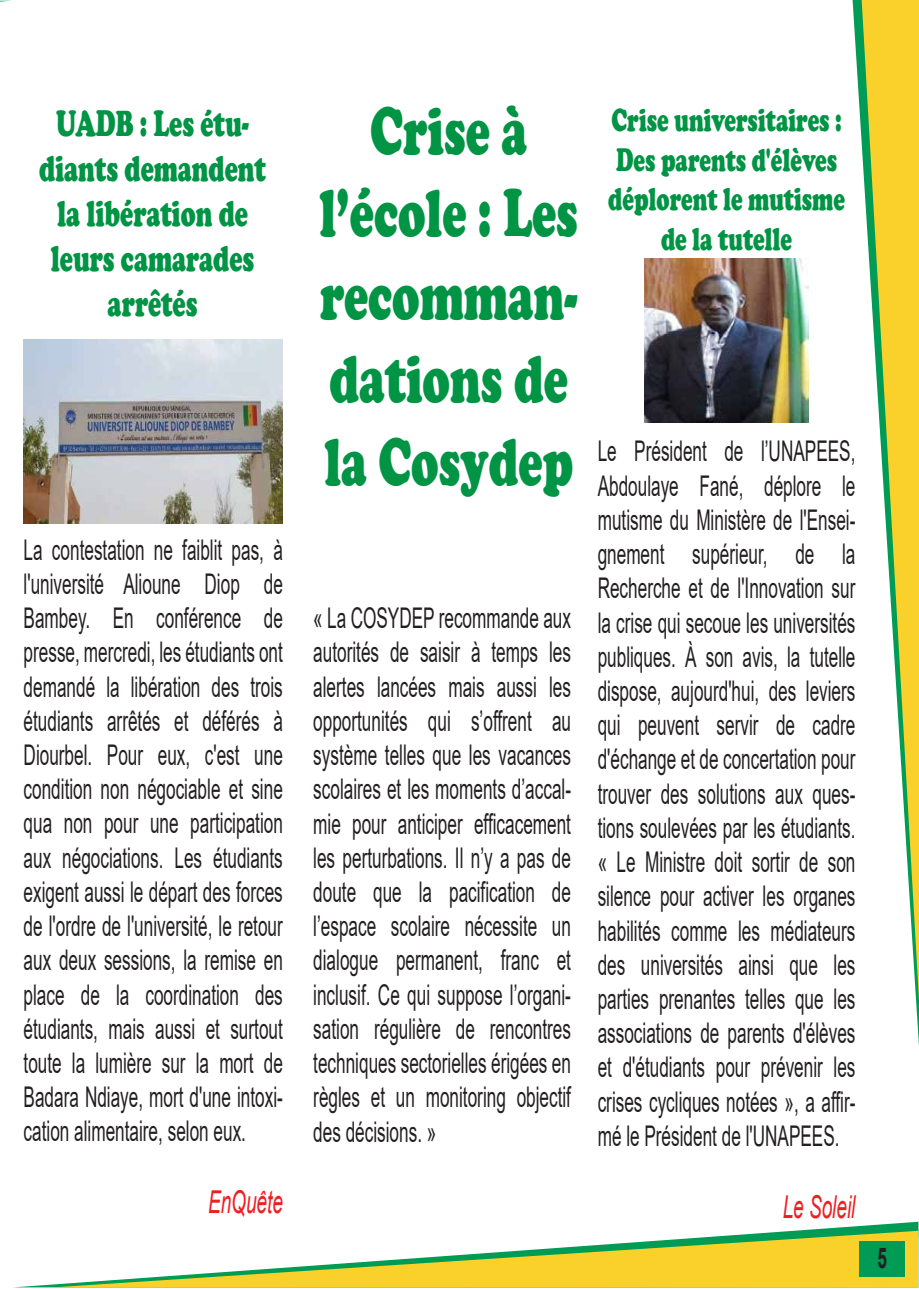
<style>
.page{position:relative;width:919px;height:1289px;background:#fff}
.page>*{position:absolute;margin:0;border:0;box-sizing:border-box;transform-origin:0 0}
.t1{font:900 69px/82.8px "Cooper";color:#009444;text-align:center;scale:.66 1}
.t2{font:900 37.5px/45px "Cooper";color:#009444;text-align:center;scale:.66 1}
.t3{font:900 33px/39.6px "Cooper";color:#009444;text-align:center;scale:.66 1}
.t4{font:italic 31.5px "Arial";color:#ed1f24;scale:.6 1}
.t5{font:28.5px/34.2px "Arial";color:#231f20;text-align:justify;scale:.6 1}
.t6{font:700 28.5px "Arial";color:#231f20;scale:.6 1}
</style>
<div class="page">
<svg style="left:19px;top:1221px;width:899px;height:66px"></svg>
<svg style="left:53px;top:1230px;width:865px;height:57px"></svg>
<svg style="left:852px;top:0;width:66px;height:1030px"></svg>
<svg style="left:861px;top:0;width:57px;height:1000px"></svg>
<div style="left:859px;top:1240px;width:45px;height:36px;background:#009b55"></div>
<img style="left:24px;top:339px;width:259px;height:184px">
<img style="left:644px;top:258px;width:164px;height:164px">
<h2 class="t2" style="left:39px;top:101px;width:345px">UADB : Les étu&shy;diants demandent la libération de leurs camarades arrêtés</h2>
<p class="t5" style="left:24px;top:532px;width:433px">La contestation ne faiblit pas, à l'université Alioune Diop de Bambey. En conférence de presse, mercredi, les étudiants ont demandé la libération des trois étudiants arrêtés et déférés à Diourbel. Pour eux, c'est une condition non négociable et sine qua non pour une participation aux négociations. Les étudiants exigent aussi le départ des forces de l'ordre de l'université, le retour aux deux sessions, la remise en place de la coordination des étudiants, mais aussi et surtout toute la lumière sur la mort de Badara Ndiaye, mort d'une intoxi&shy;cation alimentaire, selon eux.</p>
<p class="t4" style="left:208px;top:1181px;width:126px">EnQuête</p>
<h1 class="t1" style="left:319px;top:89px;width:393px">Crise à l’école : Les recomman&shy;dations de la Cosydep</h1>
<p class="t5" style="left:313px;top:601px;width:431px">« La COSYDEP recommande aux autorités de saisir à temps les alertes lancées mais aussi les opportunités qui s’offrent au système telles que les vacances scolaires et les moments d’accal&shy;mie pour anticiper efficacement les perturbations. Il n’y a pas de doute que la pacification de l’espace scolaire nécessite un dialogue permanent, franc et inclusif. Ce qui suppose l’organi&shy;sation régulière de rencontres techniques sectorielles érigées en règles et un monitoring objectif des décisions. »</p>
<p class="t3" style="left:608px;top:100px;width:360px">Crise universitaires :<br>Des parents d'élèves déplorent le mutisme de la tutelle</p>
<p class="t5" style="left:597px;top:434px;width:431px">Le Président de l’UNAPEES, Abdoulaye Fané, déplore le mutisme du Ministère de l'Ensei&shy;gnement supérieur, de la Recherche et de l'Innovation sur la crise qui secoue les universités publiques. À son avis, la tutelle dispose, aujourd'hui, des leviers qui peuvent servir de cadre d'échange et de concertation pour trouver des solutions aux ques&shy;tions soulevées par les étudiants. « Le Ministre doit sortir de son silence pour activer les organes habilités comme les médiateurs des universités ainsi que les parties prenantes telles que les associations de parents d'élèves et d'étudiants pour prévenir les crises cycliques notées », a affir&shy;mé le Président de l'UNAPEES.</p>
<p class="t4" style="left:782px;top:1186px;width:123px">Le Soleil</p>
<p class="t6" style="left:877px;top:1237px;width:17px">5</p>
</div>
